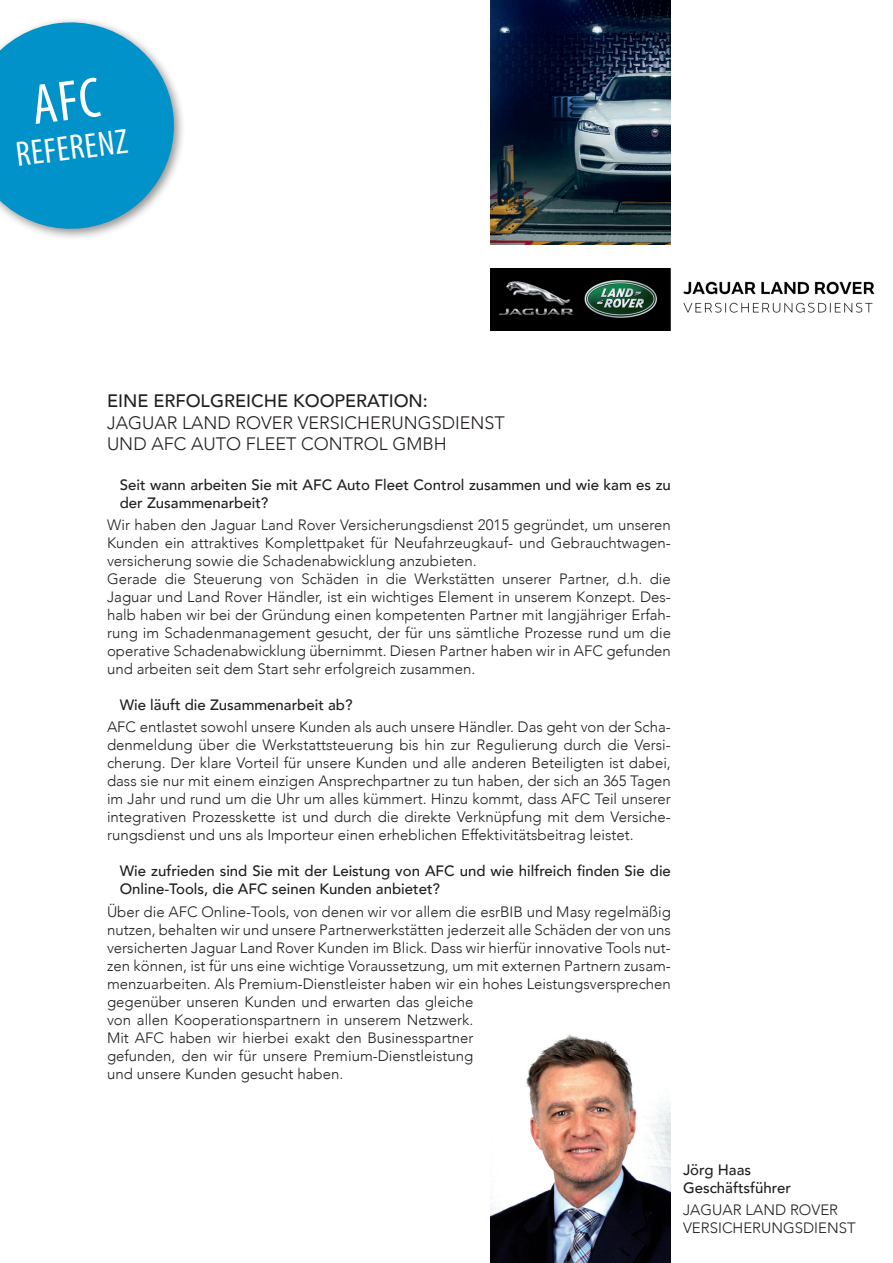
<style>
.page{position:relative;width:893px;height:1263px;background:#fff}
.page>*{position:absolute;margin:0;border:0;box-sizing:border-box;transform-origin:0 0}
.t1{font:condensed 35.25px "Myriad Pro";color:#fff}
.t2{font:300 18px/21.6px "Avenir";color:#231f20}
.t3{font:500 18px "Avenir";color:#231f20}
.t4{font:300 15px/18px "Avenir";color:#231f20}
.t5{font:500 15px/18px "Avenir";color:#231f20}
</style>
<div class="page">
<div style="left:0;top:17px;width:186px;height:224px;background:#231f20;opacity:.5"></div>
<img style="left:490px;top:0;width:181px;height:244px">
<img style="left:490px;top:1034px;width:181px;height:229px">
<img style="left:490px;top:268px;width:385px;height:63px">
<svg style="left:0;top:17px;width:180px;height:218px"></svg>
<h1 class="t1" style="left:13px;top:133px;width:114px;rotate:-7deg">REFERENZ</h1>
<p class="t3" style="left:107px;top:389px;width:322px">EINE ERFOLGREICHE KOOPERATION:</p>
<p class="t2" style="left:107px;top:412px;width:399px">JAGUAR LAND ROVER VERSICHERUNGSDIENST<br>UND AFC AUTO FLEET CONTROL GMBH</p>
<p class="t5" style="left:120px;top:476px;width:553px">Seit wann arbeiten Sie mit AFC Auto Fleet Control zusammen und wie kam es zu der Zusammenarbeit?</p>
<p class="t4" style="left:107px;top:516px;width:565px">Wir haben den Jaguar Land Rover Versicherungsdienst 2015 gegründet, um unseren Kunden ein attraktives Komplettpaket für Neufahrzeugkauf- und Gebrauchtwagen&shy;versicherung sowie die Schadenabwicklung anzubieten.<br>Gerade die Steuerung von Schäden in die Werkstätten unserer Partner, d.h. die Jaguar und Land Rover Händler, ist ein wichtiges Element in unserem Konzept. Des&shy;halb haben wir bei der Gründung einen kompetenten Partner mit langjähriger Erfah&shy;rung im Schadenmanagement gesucht, der für uns sämtliche Prozesse rund um die operative Schadenabwicklung übernimmt. Diesen Partner haben wir in AFC gefunden und arbeiten seit dem Start sehr erfolgreich zusammen.</p>
<p class="t5" style="left:120px;top:696px;width:234px">Wie läuft die Zusammenarbeit ab?</p>
<p class="t4" style="left:107px;top:719px;width:565px;text-align:justify">AFC entlastet sowohl unsere Kunden als auch unsere Händler. Das geht von der Scha&shy;denmeldung über die Werkstattsteuerung bis hin zur Regulierung durch die Versi&shy;cherung. Der klare Vorteil für unsere Kunden und alle anderen Beteiligten ist dabei, dass sie nur mit einem einzigen Ansprechpartner zu tun haben, der sich an 365 Tagen im Jahr und rund um die Uhr um alles kümmert. Hinzu kommt, dass AFC Teil unserer integrativen Prozesskette ist und durch die direkte Verknüpfung mit dem Versiche&shy;rungsdienst und uns als Importeur einen erheblichen Effektivitätsbeitrag leistet.</p>
<p class="t5" style="left:120px;top:863px;width:553px">Wie zufrieden sind Sie mit der Leistung von AFC und wie hilfreich finden Sie die<br>Online-Tools, die AFC seinen Kunden anbietet?</p>
<p class="t4" style="left:107px;top:903px;width:565px">Über die AFC Online-Tools, von denen wir vor allem die esrBIB und Masy regelmäßig nutzen, behalten wir und unsere Partnerwerkstätten jederzeit alle Schäden der von uns versicherten Jaguar Land Rover Kunden im Blick. Dass wir hierfür innovative Tools nut&shy;zen können, ist für uns eine wichtige Voraussetzung, um mit externen Partnern zusam&shy;menzuarbeiten. Als Premium-Dienstleister haben wir ein hohes Leistungsversprechen gegenüber unseren Kunden und erwarten das gleiche<br>von allen Kooperationspartnern in unserem Netzwerk.<br>Mit AFC haben wir hierbei exakt den Businesspartner<br>gefunden, den wir für unsere Premium-Dienstleistung<br>und unsere Kunden gesucht haben.</p>
<p class="t5" style="left:683px;top:1161px;width:110px">Jörg Haas<br>Geschäftsführer</p>
<p class="t4" style="left:683px;top:1201px;width:174px">JAGUAR LAND ROVER<br>VERSICHERUNGSDIENST</p>
</div>
